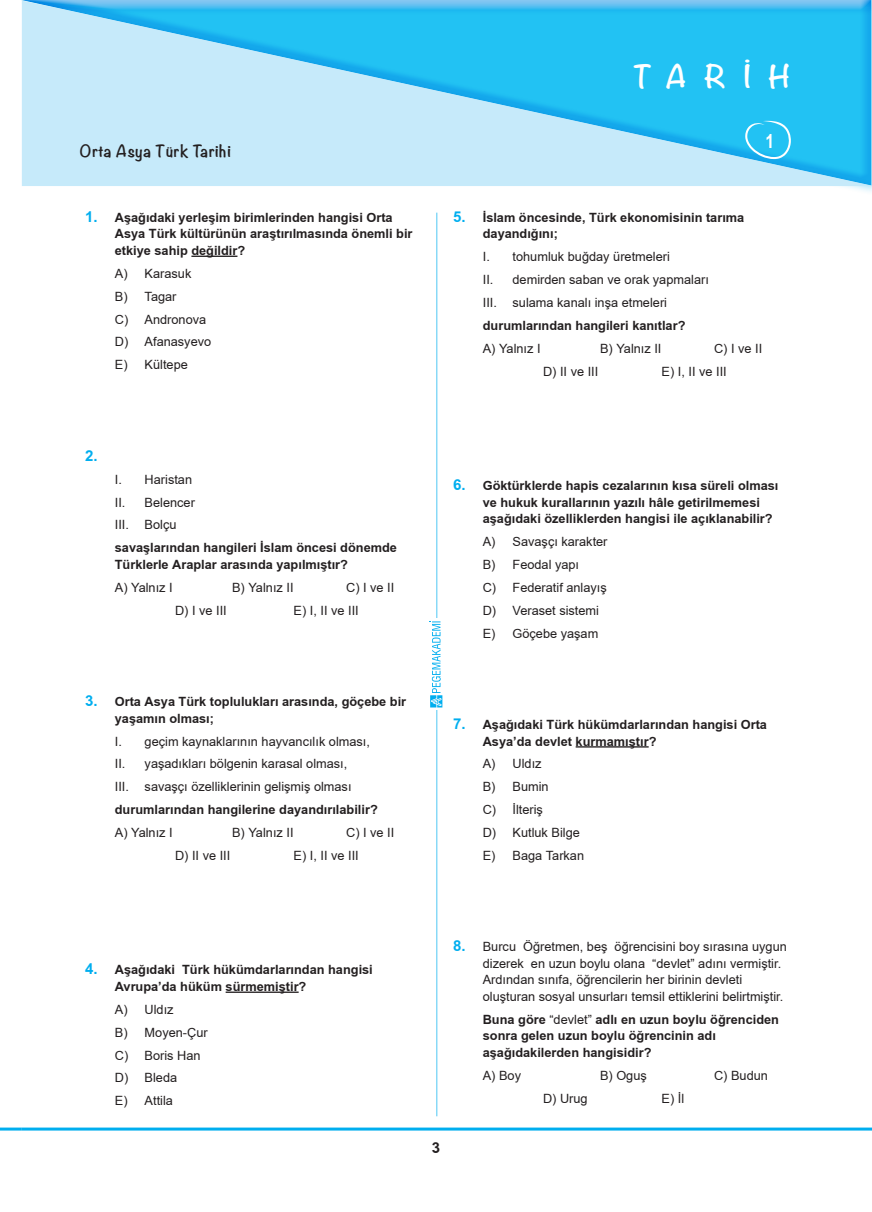
<style>
.page{position:relative;width:872px;height:1212px;background:#fff}
.page>*{position:absolute;margin:0;border:0;box-sizing:border-box;transform-origin:0 0}
.t1{font:700 28.5px "Noteworthy";letter-spacing:.6em;color:#fff}
.t2{font:700 19.5px "TR Arial";color:#fff;scale:.8 1}
.t3{font:700 15px "Noteworthy";letter-spacing:.04em;color:#231f20}
.t4{font:700 15px "TR Arial";color:#00aeef}
.t5{font:700 15px "TR Arial";color:#231f20}
.soru_koku_bold{font:700 12.75px/16.5px "TR Arial";color:#231f20}
._3_secenek_alti{font:12.75px/16.5px "TR Arial";color:#231f20}
._3_secenek{font:12.75px "TR Arial";color:#231f20}
.s1{font-size:15px;color:#00aeef}
.s2{font-weight:700;font-size:15px;color:#00aeef}
.s3{font-weight:400}
</style>
<div class="page">
<svg style="left:22px;top:1px;width:850px;height:185px;background:#77d4f6"></svg>
<hr style="left:436px;top:213px;width:1px;height:903px;background:#00aeef">
<svg style="left:430px;top:619px;width:13px;height:91px"></svg>
<svg style="left:429px;top:621px;width:13px;height:86px"></svg>
<svg style="left:745px;top:121px;width:46px;height:38px;background:#3ec7f3"></svg>
<hr style="left:0;top:1127px;width:22px;height:3px;background:#00aeef">
<hr style="left:22px;top:1127px;width:850px;height:3px;background:#00aeef">
<hr style="left:191px;top:256px;width:46px;height:1px;background:#231f20">
<hr style="left:226px;top:991px;width:73px;height:2px;background:#231f20">
<hr style="left:575px;top:746px;width:73px;height:1px;background:#231f20">
<p class="t3" style="left:80px;top:137px;width:152px">Orta Asya Türk Tarihi</p>
<p class="soru_koku_bold" style="left:115px;top:209px;width:299px;text-indent:-30px"><span class="s1">1.</span> Aşağıdaki yerleşim birimlerinden hangisi Orta<br>Asya Türk kültürünün araştırılmasında önemli bir etkiye sahip değildir?</p>
<p class="_3_secenek_alti" style="left:115px;top:265px;width:78px">A) Karasuk</p>
<p class="_3_secenek_alti" style="left:115px;top:288px;width:63px">B) Tagar</p>
<p class="_3_secenek_alti" style="left:115px;top:311px;width:93px">C) Andronova</p>
<p class="_3_secenek_alti" style="left:115px;top:334px;width:98px">D) Afanasyevo</p>
<p class="_3_secenek_alti" style="left:115px;top:356px;width:74px">E) Kültepe</p>
<p class="t4" style="left:85px;top:445px;width:14px">2.</p>
<p class="_3_secenek_alti" style="left:115px;top:471px;width:79px">I. Haristan</p>
<p class="_3_secenek_alti" style="left:115px;top:494px;width:82px">II. Belencer</p>
<p class="_3_secenek_alti" style="left:115px;top:517px;width:63px">III. Bolçu</p>
<p class="soru_koku_bold" style="left:115px;top:540px;width:284px">savaşlarından hangileri İslam öncesi dönemde<br>Türklerle Araplar arasında yapılmıştır?</p>
<p class="_3_secenek" style="left:115px;top:578px;width:59px">A) Yalnız I</p>
<p class="_3_secenek" style="left:232px;top:578px;width:63px">B) Yalnız II</p>
<p class="_3_secenek" style="left:346px;top:578px;width:50px">C) I ve II</p>
<p class="_3_secenek_alti" style="left:175px;top:602px;width:53px">D) I ve III</p>
<p class="_3_secenek_alti" style="left:294px;top:602px;width:67px">E) I, II ve III</p>
<p class="soru_koku_bold" style="left:115px;top:694px;width:293px;text-indent:-30px"><span class="s1">3.</span> Orta Asya Türk toplulukları arasında, göçebe bir yaşamın olması;</p>
<p class="_3_secenek_alti" style="left:115px;top:733px;width:257px">I. geçim kaynaklarının hayvancılık olması,</p>
<p class="_3_secenek_alti" style="left:115px;top:756px;width:234px">II. yaşadıkları bölgenin karasal olması,</p>
<p class="_3_secenek_alti" style="left:115px;top:778px;width:238px">III. savaşçı özelliklerinin gelişmiş olması</p>
<p class="soru_koku_bold" style="left:115px;top:802px;width:264px">durumlarından hangilerine dayandırılabilir?</p>
<p class="_3_secenek" style="left:115px;top:824px;width:59px">A) Yalnız I</p>
<p class="_3_secenek" style="left:232px;top:824px;width:63px">B) Yalnız II</p>
<p class="_3_secenek" style="left:346px;top:824px;width:50px">C) I ve II</p>
<p class="_3_secenek_alti" style="left:175px;top:847px;width:57px">D) II ve III</p>
<p class="_3_secenek_alti" style="left:294px;top:847px;width:67px">E) I, II ve III</p>
<h1 class="t1" style="left:633px;top:51px;width:158px">TARİH</h1>
<h2 class="t2" style="left:765px;top:128px;width:12px">1</h2>
<p class="soru_koku_bold" style="left:483px;top:209px;width:263px;text-indent:-30px"><span class="s1">5.</span> İslam öncesinde, Türk ekonomisinin tarıma dayandığını;</p>
<p class="_3_secenek_alti" style="left:483px;top:248px;width:189px">I. tohumluk buğday üretmeleri</p>
<p class="_3_secenek_alti" style="left:483px;top:271px;width:228px">II. demirden saban ve orak yapmaları</p>
<p class="_3_secenek_alti" style="left:483px;top:294px;width:186px">III. sulama kanalı inşa etmeleri</p>
<p class="soru_koku_bold" style="left:483px;top:317px;width:204px">durumlarından hangileri kanıtlar?</p>
<p class="_3_secenek" style="left:483px;top:340px;width:59px">A) Yalnız I</p>
<p class="_3_secenek" style="left:600px;top:340px;width:63px">B) Yalnız II</p>
<p class="_3_secenek" style="left:714px;top:340px;width:50px">C) I ve II</p>
<p class="_3_secenek_alti" style="left:543px;top:363px;width:57px">D) II ve III</p>
<p class="_3_secenek_alti" style="left:661px;top:363px;width:67px">E) I, II ve III</p>
<p class="soru_koku_bold" style="left:483px;top:478px;width:297px;text-indent:-30px"><span class="s1">6.</span> Göktürklerde hapis cezalarının kısa süreli olması ve hukuk kurallarının yazılı hâle getirilmemesi aşağıdaki özelliklerden hangisi ile açıklanabilir?</p>
<p class="_3_secenek_alti" style="left:483px;top:533px;width:126px">A) Savaşçı karakter</p>
<p class="_3_secenek_alti" style="left:483px;top:556px;width:98px">B) Feodal yapı</p>
<p class="_3_secenek_alti" style="left:483px;top:579px;width:126px">C) Federatif anlayış</p>
<p class="_3_secenek_alti" style="left:483px;top:602px;width:118px">D) Veraset sistemi</p>
<p class="_3_secenek_alti" style="left:483px;top:625px;width:117px">E) Göçebe yaşam</p>
<p class="soru_koku_bold" style="left:483px;top:716px;width:286px;text-indent:-30px"><span class="s1">7.</span> Aşağıdaki Türk hükümdarlarından hangisi Orta<br>Asya’da devlet kurmamıştır?</p>
<p class="_3_secenek_alti" style="left:483px;top:756px;width:60px">A) Uldız</p>
<p class="_3_secenek_alti" style="left:483px;top:778px;width:67px">B) Bumin</p>
<p class="_3_secenek_alti" style="left:483px;top:801px;width:62px">C) İlteriş</p>
<p class="_3_secenek_alti" style="left:483px;top:824px;width:99px">D) Kutluk Bilge</p>
<p class="_3_secenek_alti" style="left:483px;top:847px;width:103px">E) Baga Tarkan</p>
<p class="soru_koku_bold" style="left:115px;top:962px;width:259px;text-indent:-30px"><span class="s1">4.</span> Aşağıdaki Türk hükümdarlarından hangisi<br>Avrupa’da hüküm sürmemiştir?</p>
<p class="_3_secenek_alti" style="left:115px;top:1001px;width:60px">A) Uldız</p>
<p class="_3_secenek_alti" style="left:115px;top:1024px;width:94px">B) Moyen-Çur</p>
<p class="_3_secenek_alti" style="left:115px;top:1047px;width:87px">C) Boris Han</p>
<p class="_3_secenek_alti" style="left:115px;top:1069px;width:64px">D) Bleda</p>
<p class="_3_secenek_alti" style="left:115px;top:1092px;width:60px">E) Attila</p>
<p class="_3_secenek_alti" style="left:483px;top:939px;width:306px;text-indent:-30px"><span class="s2">8.</span> Burcu Öğretmen, beş öğrencisini boy sırasına uygun dizerek en uzun boylu olana “devlet” adını vermiştir.<br>Ardından sınıfa, öğrencilerin her birinin devleti oluşturan sosyal unsurları temsil ettiklerini belirtmiştir.</p>
<p class="soru_koku_bold" style="left:483px;top:1011px;width:298px">Buna göre <span class="s3">“devlet”</span> adlı en uzun boylu öğrenciden sonra gelen uzun boylu öğrencinin adı aşağıdakilerden hangisidir?</p>
<p class="_3_secenek" style="left:483px;top:1066px;width:40px">A) Boy</p>
<p class="_3_secenek" style="left:600px;top:1066px;width:48px">B) Oguş</p>
<p class="_3_secenek" style="left:714px;top:1066px;width:55px">C) Budun</p>
<p class="_3_secenek_alti" style="left:543px;top:1090px;width:46px">D) Urug</p>
<p class="_3_secenek_alti" style="left:661px;top:1090px;width:24px">E) İl</p>
<p class="t5" style="left:432px;top:1137px;width:10px">3</p>
</div>
